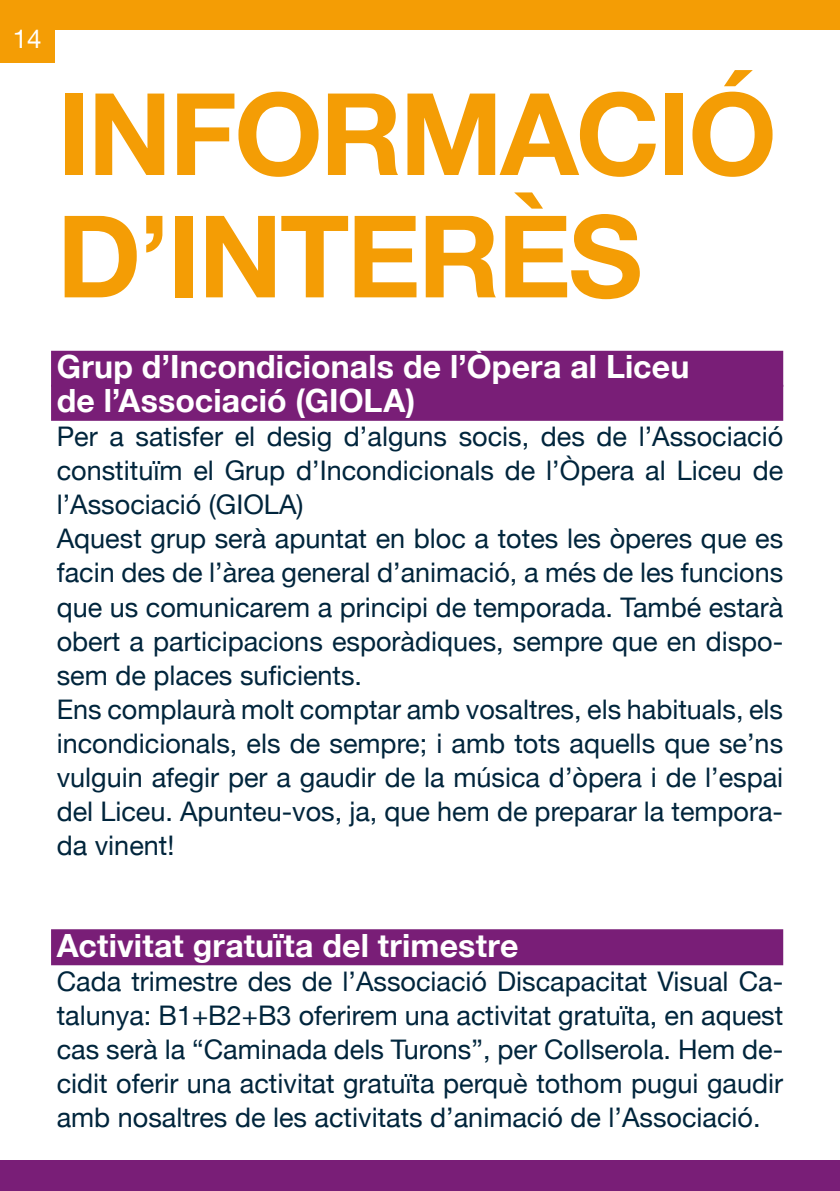
<style>
.page{position:relative;width:840px;height:1191px;background:#fff}
.page>*{position:absolute;margin:0;border:0;box-sizing:border-box;transform-origin:0 0}
.t1{font:700 114px/122.4px "Helvetica Neue";letter-spacing:-.025em;color:#f49d05}
.t2{font:700 32px/34px "Helvetica Neue";letter-spacing:.005em;color:#fff}
.t3{font:27px/34px "Helvetica Neue";color:#00253c}
.t4{font:26px "Helvetica Neue";color:#fff}
</style>
<div class="page">
<div style="left:0;top:0;width:839px;height:29px;background:#f49d05"></div>
<div style="left:0;top:1161px;width:839px;height:30px;background:#791e77"></div>
<div style="left:0;top:9px;width:55px;height:53px;background:#f49d05"></div>
<div style="left:51px;top:351px;width:731px;height:36px;background:#791e77"></div>
<div style="left:51px;top:385px;width:731px;height:36px;background:#791e77"></div>
<div style="left:51px;top:929px;width:731px;height:36px;background:#791e77"></div>
<p class="t4" style="left:13px;top:23px;width:30px">14</p>
<h1 class="t1" style="left:57px;top:71px;width:721px">INFORMACIÓ<br>D’INTERÈS</h1>
<p class="t2" style="left:57px;top:349px;width:633px">Grup d’Incondicionals de l’Òpera al Liceu de l’Associació (GIOLA)</p>
<p class="t3" style="left:57px;top:419px;width:727px">Per a satisfer el desig d’alguns socis, des de l’Associació constituïm el Grup d’Incondicionals de l’Òpera al Liceu de l’Associació (GIOLA)<br>Aquest grup serà apuntat en bloc a totes les òperes que es facin des de l’àrea general d’animació, a més de les funcions que us comunicarem a principi de temporada. També estarà obert a participacions esporàdiques, sempre que en dispo&shy;sem de places suficients.<br>Ens complaurà molt comptar amb vosaltres, els habituals, els incondicionals, els de sempre; i amb tots aquells que se’ns vulguin afegir per a gaudir de la música d’òpera i de l’espai del Liceu. Apunteu-vos, ja, que hem de preparar la tempora&shy;da vinent!</p>
<p class="t2" style="left:57px;top:927px;width:463px">Activitat gratuïta del trimestre</p>
<p class="t3" style="left:57px;top:963px;width:727px;text-align:justify">Cada trimestre des de l’Associació Discapacitat Visual Ca&shy;talunya: B1+B2+B3 oferirem una activitat gratuïta, en aquest cas serà la “Caminada dels Turons”, per Collserola. Hem de&shy;cidit oferir una activitat gratuïta perquè tothom pugui gaudir amb nosaltres de les activitats d’animació de l’Associació.</p>
</div>
